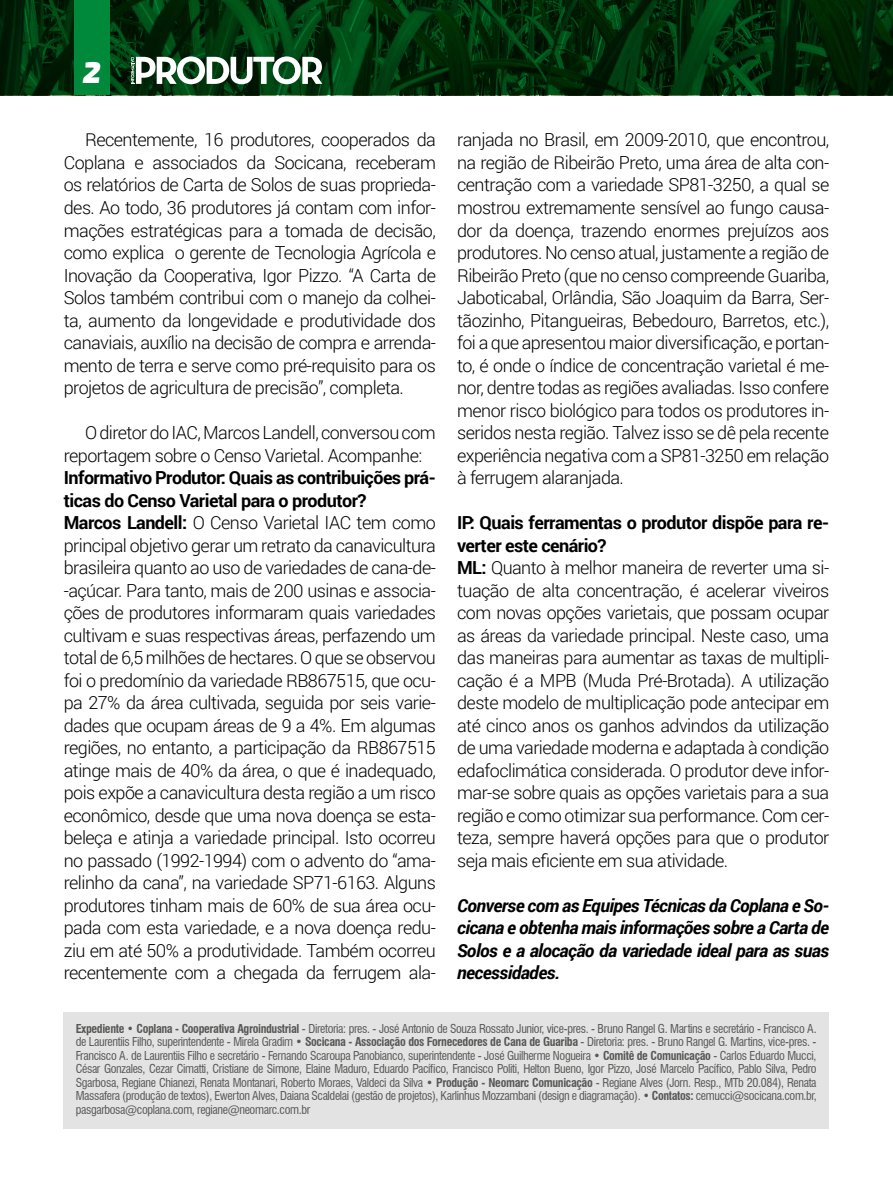
<style>
.page{position:relative;width:893px;height:1191px;background:#fff}
.page>*{position:absolute;margin:0;border:0;box-sizing:border-box;transform-origin:0 0}
.t1{font:italic 900 30px "Exo 2";color:#fff}
.t2{font:300 18px/22.5px "Roboto";letter-spacing:-.03em;color:#000}
.t3{font:italic 700 18px/22.5px "Roboto";letter-spacing:-.03em;color:#000;text-align:justify}
.t4{font:condensed 12px/13.5px "Swiss 721 BT";letter-spacing:-.03em;color:#575756;text-align:justify}
.s1{font-weight:700}
</style>
<div class="page">
<img style="left:0;top:0;width:893px;height:95px">
<div style="left:74px;top:0;width:36px;height:95px;background:#00893a"></div>
<svg style="left:131px;top:56px;width:191px;height:28px"></svg>
<div style="left:64px;top:1012px;width:765px;height:116px;background:#e3e3e3"></div>
<h1 class="t1" style="left:83px;top:54px;width:19px">2</h1>
<p class="t2" style="left:64px;top:128px;width:374px;text-align:justify;text-indent:21px">Recentemente, 16 produtores, cooperados da Coplana e associados da Socicana, receberam os relatórios de Carta de Solos de suas proprieda&shy;des. Ao todo, 36 produtores já contam com infor&shy;mações estratégicas para a tomada de decisão, como explica o gerente de Tecnologia Agrícola e Inovação da Cooperativa, Igor Pizzo. “A Carta de Solos também contribui com o manejo da colhei&shy;ta, aumento da longevidade e produtividade dos canaviais, auxílio na decisão de compra e arrenda&shy;mento de terra e serve como pré-requisito para os projetos de agricultura de precisão”, completa.</p>
<p class="t2" style="left:64px;top:421px;width:374px;text-indent:21px">O diretor do IAC, Marcos Landell, conversou com reportagem sobre o Censo Varietal. Acompanhe:</p>
<p class="t2" style="left:64px;top:466px;width:374px"><span class="s1">Informativo Produtor: Quais as contribuições prá&shy;ticas do Censo Varietal para o produtor?<br>Marcos Landell:</span> O Censo Varietal IAC tem como principal objetivo gerar um retrato da canavicultura brasileira quanto ao uso de variedades de cana-de--açúcar. Para tanto, mais de 200 usinas e associa&shy;ções de produtores informaram quais variedades cultivam e suas respectivas áreas, perfazendo um total de 6,5 milhões de hectares. O que se observou foi o predomínio da variedade RB867515, que ocu&shy;pa 27% da área cultivada, seguida por seis varie&shy;dades que ocupam áreas de 9 a 4%. Em algumas regiões, no entanto, a participação da RB867515 atinge mais de 40% da área, o que é inadequado, pois expõe a canavicultura desta região a um risco econômico, desde que uma nova doença se esta&shy;beleça e atinja a variedade principal. Isto ocorreu no passado (1992-1994) com o advento do “ama&shy;relinho da cana”, na variedade SP71-6163. Alguns produtores tinham mais de 60% de sua área ocu&shy;pada com esta variedade, e a nova doença redu&shy;ziu em até 50% a produtividade. Também ocorreu recentemente com a chegada da ferrugem ala-</p>
<p class="t2" style="left:457px;top:128px;width:374px;text-align:justify">ranjada no Brasil, em 2009-2010, que encontrou, na região de Ribeirão Preto, uma área de alta con&shy;centração com a variedade SP81-3250, a qual se mostrou extremamente sensível ao fungo causa&shy;dor da doença, trazendo enormes prejuízos aos produtores. No censo atual, justamente a região de Ribeirão Preto (que no censo compreende Guariba, Jaboticabal, Orlândia, São Joaquim da Barra, Ser&shy;tãozinho, Pitangueiras, Bebedouro, Barretos, etc.), foi a que apresentou maior diversificação, e portan&shy;to, é onde o índice de concentração varietal é me&shy;nor, dentre todas as regiões avaliadas. Isso confere menor risco biológico para todos os produtores in&shy;seridos nesta região. Talvez isso se dê pela recente experiência negativa com a SP81-3250 em relação à ferrugem alaranjada.</p>
<p class="t2" style="left:457px;top:511px;width:374px"><span class="s1">IP: Quais ferramentas o produtor dispõe para re&shy;verter este cenário?<br>ML:</span> Quanto à melhor maneira de reverter uma si&shy;tuação de alta concentração, é acelerar viveiros com novas opções varietais, que possam ocupar as áreas da variedade principal. Neste caso, uma das maneiras para aumentar as taxas de multipli&shy;cação é a MPB (Muda Pré-Brotada). A utilização deste modelo de multiplicação pode antecipar em até cinco anos os ganhos advindos da utilização de uma variedade moderna e adaptada à condição edafoclimática considerada. O produtor deve infor&shy;mar-se sobre quais as opções varietais para a sua região e como otimizar sua performance. Com cer&shy;teza, sempre haverá opções para que o produtor seja mais eficiente em sua atividade.</p>
<p class="t3" style="left:457px;top:893px;width:374px">Converse com as Equipes Técnicas da Coplana e So&shy;cicana e obtenha mais informações sobre a Carta de Solos e a alocação da variedade ideal para as suas necessidades.</p>
<p class="t4" style="left:76px;top:1021px;width:742px"><span class="s1">Expediente • Coplana - Cooperativa Agroindustrial</span> - Diretoria: pres. - José Antonio de Souza Rossato Junior, vice-pres. - Bruno Rangel G. Martins e secretário - Francisco A. de Laurentiis Filho, superintendente - Mirela Gradim • <span class="s1">Socicana - Associação dos Fornecedores de Cana de Guariba</span> - Diretoria: pres. - Bruno Rangel G. Martins, vice-pres. - Francisco A. de Laurentiis Filho e secretário - Fernando Scaroupa Panobianco, superintendente - José Guilherme Nogueira • <span class="s1">Comitê de Comunicação</span> - Carlos Eduardo Mucci, César Gonzales, Cezar Cimatti, Cristiane de Simone, Elaine Maduro, Eduardo Pacífico, Francisco Politi, Helton Bueno, Igor Pizzo, José Marcelo Pacífico, Pablo Silva, Pedro Sgarbosa, Regiane Chianezi, Renata Montanari, Roberto Moraes, Valdeci da Silva • <span class="s1">Produção - Neomarc Comunicação</span> - Regiane Alves (Jorn. Resp., MTb 20.084), Renata Massafera (produção de textos), Ewerton Alves, Daiana Scaldelai (gestão de projetos), Karlinhus Mozzambani (design e diagramação). • <span class="s1">Contatos:</span> cemucci@socicana.com.br, pasgarbosa@coplana.com, regiane@neomarc.com.br</p>
</div>
